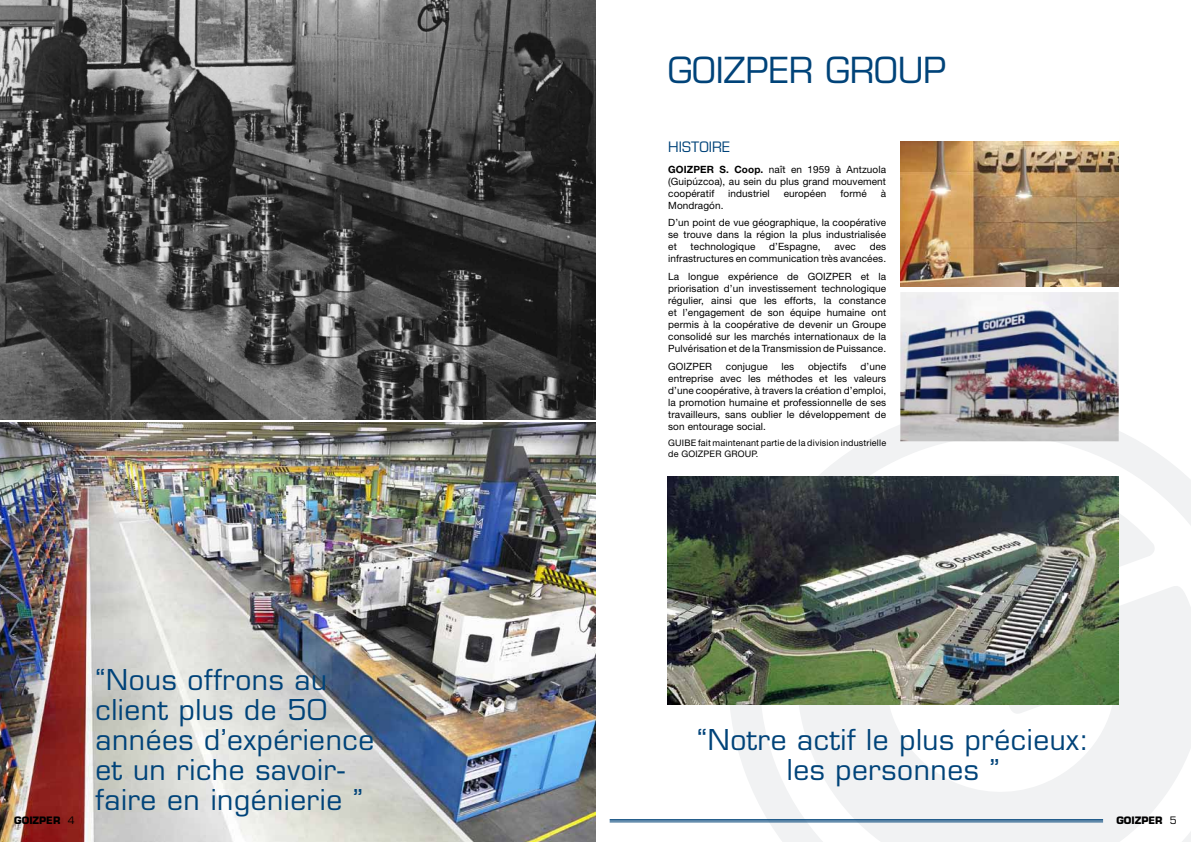
<style>
.page{position:relative;width:1191px;height:842px;background:#fff}
.page>*{position:absolute;margin:0;border:0;box-sizing:border-box;transform-origin:0 0}
.t1{font:35px "Eurostile LT Std";color:#004379}
.t2{font:28px/30px "Eurostile LT Std";letter-spacing:.02em;color:#004379}
.t3{font:14px "Eurostile LT Std";letter-spacing:.01em;color:#004379}
.t4{font:10px/12px "Helvetica Neue LT Std";letter-spacing:.01em;color:#000;text-align:justify}
.t5{font:700 10px "Eurostile LT Std";color:#000}
.t6{font:9px/10.8px "Helvetica Neue LT Std";letter-spacing:.02em;color:#000}
.s1{font-weight:700}
.s2{font-weight:400}
</style>
<div class="page">
<svg style="left:693px;top:369px;width:498px;height:473px"></svg>
<img style="left:0;top:0;width:595px;height:842px">
<hr style="left:0;top:420px;width:599px;height:2px;background:#fff">
<img style="left:668px;top:476px;width:450px;height:228px">
<img style="left:900px;top:142px;width:218px;height:144px">
<img style="left:900px;top:292px;width:218px;height:149px">
<hr style="left:609px;top:822px;width:494px;height:1px;background:#004379">
<hr style="left:609px;top:819px;width:494px;height:2px;background:#004379">
<h1 class="t1" style="left:668px;top:49px;width:280px">GOIZPER GROUP</h1>
<h3 class="t3" style="left:668px;top:139px;width:63px">HISTOIRE</h3>
<p class="t4" style="left:668px;top:163px;width:219px"><span class="s1">GOIZPER S. Coop.</span> naît en 1959 à Antzuola (Guipúzcoa), au sein du plus grand mouvement coopératif</p>
<p class="t4" style="left:728px;top:187px;width:43px">industriel</p>
<p class="t4" style="left:783px;top:187px;width:44px">européen</p>
<p class="t4" style="left:840px;top:187px;width:28px">formé</p>
<p class="t4" style="left:880px;top:187px;width:7px">à</p>
<p class="t4" style="left:668px;top:196px;width:219px;line-height:17.7px">Mondragón.<br>D’un point de vue géographique, la coopérative</p>
<p class="t4" style="left:668px;top:229px;width:219px">se trouve dans la région la plus industrialisée et</p>
<p class="t4" style="left:668px;top:241px;width:219px;text-align:right">des<br>infrastructures en communication très avancées.</p>
<p class="t4" style="left:668px;top:270px;width:219px">La longue expérience de Goizper et la priorisation d’un investissement technologique régulier, ainsi que les efforts, la constance et l’engagement de son équipe humaine ont permis à la coopérative de devenir un Groupe consolidé sur les marchés internationaux de la Pulvérisation et de la Transmission de Puissance.</p>
<p class="t4" style="left:668px;top:360px;width:45px">Goizper</p>
<p class="t4" style="left:726px;top:360px;width:43px">conjugue</p>
<p class="t4" style="left:781px;top:360px;width:14px">les</p>
<p class="t4" style="left:808px;top:360px;width:40px">objectifs</p>
<p class="t4" style="left:690px;top:241px;width:66px">technologique</p>
<p class="t4" style="left:769px;top:241px;width:53px">d’Espagne,</p>
<p class="t4" style="left:834px;top:241px;width:23px">avec</p>
<p class="t4" style="left:668px;top:360px;width:219px;text-indent:192px">d’une entreprise avec les méthodes et les valeurs d’une coopérative, à travers la création d’emploi, la promotion humaine et professionnelle de ses travailleurs, sans oublier le développement de son entourage social.</p>
<p class="t6" style="left:668px;top:437px;width:219px">GUI BE fait maintenant partie de la division industrielle de GOIZP</p>
<p class="t6" style="left:709px;top:448px;width:50px">ER GROUP.</p>
<h2 class="t2" style="left:96px;top:665px;width:280px">“Nous offrons au client plus de 50 années d’expérience et un riche savoir&shy;faire en ingénierie ”</h2>
<h2 class="t2" style="left:697px;top:724px;width:393px;text-align:center">“Notre actif le plus précieux: les personnes ”</h2>
<p class="t5" style="left:14px;top:814px;width:62px">GOIZPER <span class="s2">4</span></p>
<p class="t5" style="left:1116px;top:814px;width:62px">GOIZPER <span class="s2">5</span></p>
</div>
